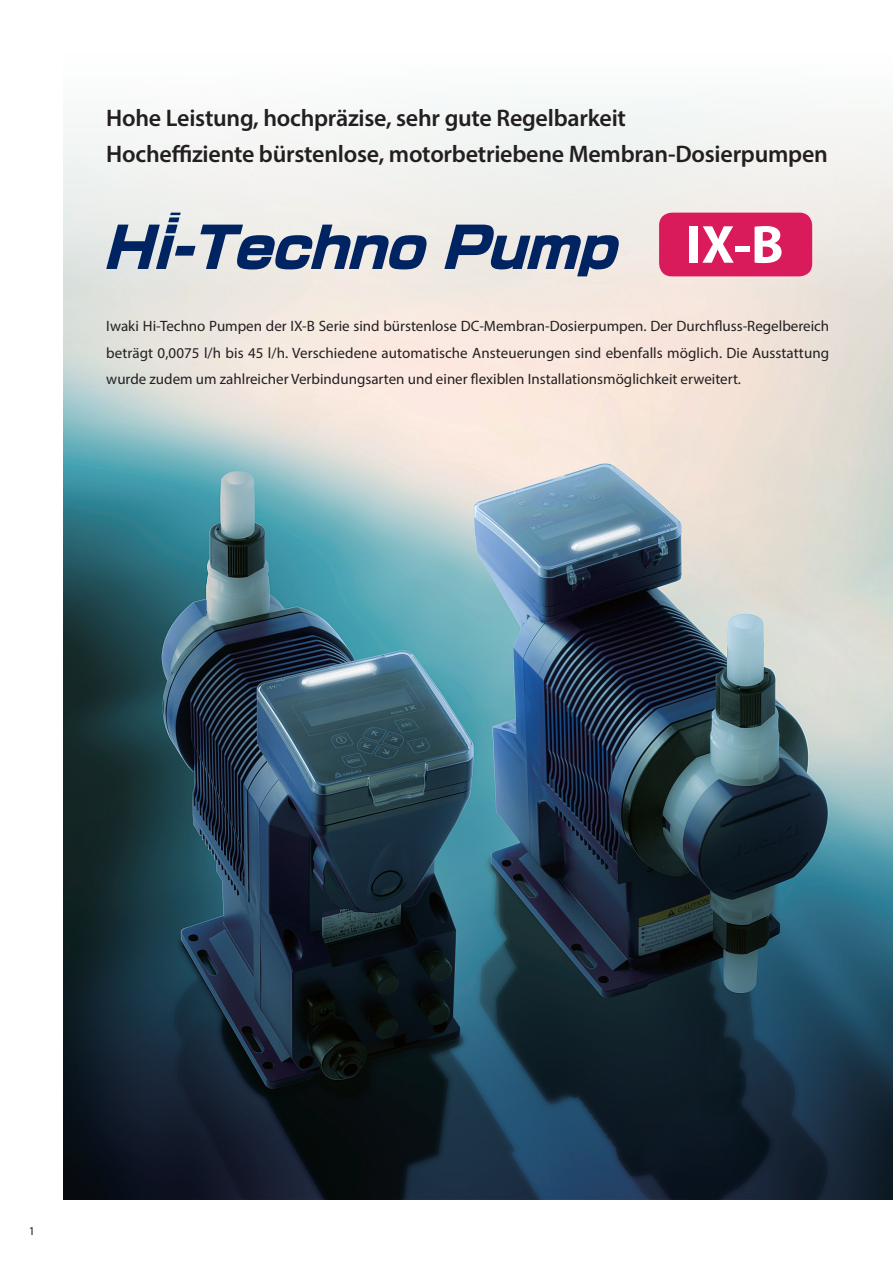
<style>
.page{position:relative;width:893px;height:1263px;background:#fff}
.page>*{position:absolute;margin:0;border:0;box-sizing:border-box;transform-origin:0 0}
.t1{font:700 54px "Myriad Pro";color:#fff}
.t2{font:600 24px "Myriad Pro";letter-spacing:-.01em;color:#231f20}
.t3{font:15px/26.2px "Myriad Pro";color:#231f20;text-align:justify}
.t4{font:12px "Myriad Pro";color:#231f20}
</style>
<div class="page">
<img style="left:64px;top:99px;width:829px;height:1100px">
<div style="left:659px;top:213px;width:153px;height:63px;background:#d91a5b;border-radius:13px"></div>
<svg style="left:444px;top:225px;width:175px;height:51px;background:#8592aa"></svg>
<svg style="left:106px;top:213px;width:321px;height:56px;background:#95a1b5"></svg>
<p class="t2" style="left:106px;top:103px;width:521px">Hohe Leistung, hochpräzise, sehr gute Regelbarkeit</p>
<p class="t2" style="left:106px;top:139px;width:723px">Hocheffiziente bürstenlose, motorbetriebene Membran-Dosierpumpen</p>
<p class="t1" style="left:686px;top:209px;width:99px">IX-B</p>
<p class="t3" style="left:106px;top:313px;width:724px">Iwaki Hi-Techno Pumpen der IX-B Serie sind bürstenlose DC-Membran-Dosierpumpen. Der Durchfluss-Regelbereich beträgt 0,0075 l/h bis 45 l/h. Verschiedene automatische Ansteuerungen sind ebenfalls möglich. Die Ausstattung wurde zudem um zahlreicher Verbindungsarten und einer flexiblen Installationsmöglichkeit erweitert.</p>
<p class="t4" style="left:29px;top:1224px;width:8px">1</p>
</div>
